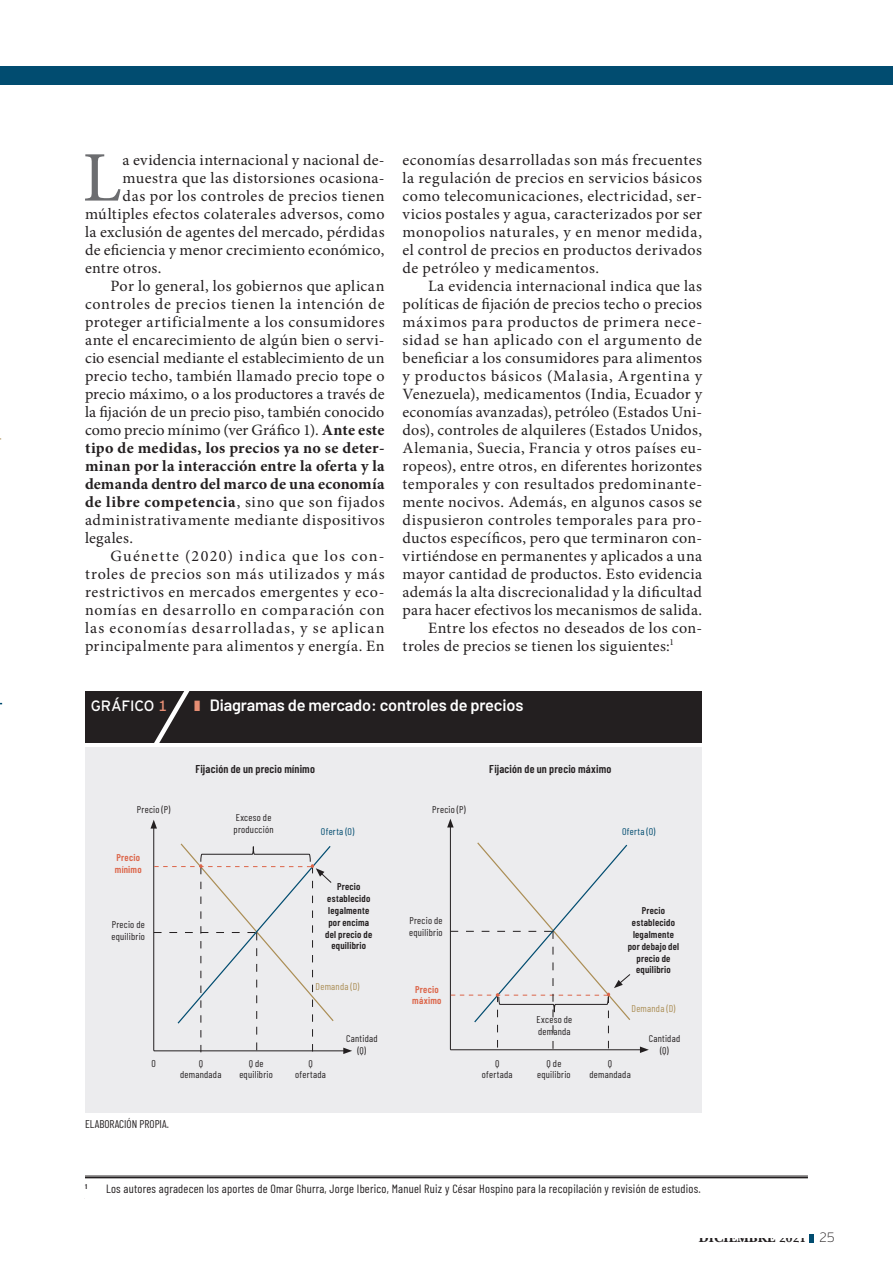
<style>
.page{position:relative;width:893px;height:1276px;background:#fff}
.page>*{position:absolute;margin:0;border:0;box-sizing:border-box;transform-origin:0 0}
.PARRAFO_CAPITULAR{font:71.1px "Minion Pro";color:#6c6d70}
.t1{font:600 16.35px "Barlow";letter-spacing:-.01em;color:#fff}
.CUERPO_INDENTADO{font:15.75px/18px "Minion Pro";letter-spacing:.025em;color:#231f20;text-align:justify}
.PARRAFO_CAPITULAR-2{font:15.75px "Minion Pro";letter-spacing:.02em;color:#231f20}
.t2{font:15px "Interstate Mono";letter-spacing:-.01em;color:#fff}
.t3{font:13.5px "New Baskerville Bold SC";color:#231f20}
.PIE{font:12px "Barlow Condensed";letter-spacing:.02em;color:#231f20}
.t4{font:600 11.4px "Barlow Condensed";letter-spacing:.02em;color:#231f20}
.t5{font:11.25px "Barlow Condensed";color:#231f20}
.t6{font:9.9px "Barlow Condensed";letter-spacing:.025em;color:#231f20}
.t7{font:600 9.9px/11.9px "Barlow Condensed";letter-spacing:.025em;color:#231f20;text-align:center}
.t8{font:600 9.9px "Barlow Condensed";letter-spacing:.025em;color:#dc6549}
.t9{font:9.9px "Barlow Condensed";letter-spacing:.025em;color:#ab8e55}
.t10{font:9.9px "Barlow Condensed";letter-spacing:.035em;color:#014c70}
.PIE-2{font:700 condensed 7.05px "Interstate";color:#231f20}
.s1{font-weight:700}
.s2{color:#e68e74}
.s3{font-family:"Baskerville";font-weight:600}
.s4{font-family:"Interstate";font-weight:200}
</style>
<div class="page">
<svg style="left:809px;top:1234px;width:4px;height:8px"></svg>
<hr style="left:85px;top:1176px;width:723px;height:2px;background:#231f20">
<hr style="left:85px;top:1175px;width:723px;height:1px;background:#231f20">
<div style="left:0;top:67px;width:893px;height:18px;background:#014c70"></div>
<div style="left:85px;top:692px;width:617px;height:51px;background:#231f20"></div>
<div style="left:85px;top:746px;width:617px;height:366px;background:#ececee"></div>
<hr style="left:153px;top:826px;width:1px;height:224px;background:#231f20">
<hr style="left:154px;top:1050px;width:192px;height:1px;background:#231f20">
<svg style="left:151px;top:820px;width:6px;height:8px"></svg>
<svg style="left:343px;top:1047px;width:9px;height:7px"></svg>
<hr style="left:450px;top:825px;width:1px;height:224px;background:#231f20">
<hr style="left:450px;top:1049px;width:192px;height:1px;background:#231f20">
<svg style="left:447px;top:818px;width:7px;height:9px"></svg>
<svg style="left:640px;top:1046px;width:9px;height:7px"></svg>
<svg style="left:154px;top:842px;width:181px;height:210px"></svg>
<svg style="left:450px;top:841px;width:181px;height:207px"></svg>
<svg style="left:154px;top:692px;width:35px;height:51px"></svg>
<p class="PARRAFO_CAPITULAR" style="left:82px;top:130px;width:41px">L</p>
<p class="PARRAFO_CAPITULAR-2" style="left:123px;top:149px;width:263px">a evidencia internacional y nacional de-</p>
<p class="PARRAFO_CAPITULAR-2" style="left:123px;top:167px;width:263px">muestra que las distorsiones ocasiona-</p>
<p class="PARRAFO_CAPITULAR-2" style="left:123px;top:185px;width:263px">das por los controles de precios tienen</p>
<p class="PARRAFO_CAPITULAR-2" style="left:85px;top:203px;width:301px">múltiples efectos colaterales adversos, como</p>
<p class="PARRAFO_CAPITULAR-2" style="left:85px;top:221px;width:301px">la exclusión de agentes del mercado, pérdidas</p>
<p class="PARRAFO_CAPITULAR-2" style="left:85px;top:239px;width:301px">de eficiencia y menor crecimiento económico,</p>
<p class="PARRAFO_CAPITULAR-2" style="left:85px;top:257px;width:78px">entre otros.</p>
<p class="CUERPO_INDENTADO" style="left:85px;top:277px;width:301px;text-indent:26px">Por lo general, los gobiernos que aplican controles de precios tienen la intención de proteger artificialmente a los consumidores ante el encarecimiento de algún bien o servi&shy;cio esencial mediante el establecimiento de un precio techo, también llamado precio tope o precio máximo, o a los productores a través de la fijación de un precio piso, también conocido como precio mínimo (ver Gráfico 1). <span class="s1">Ante este tipo de medidas, los precios ya no se deter&shy;minan por la interacción entre la oferta y la demanda dentro del marco de una economía de libre competencia</span>, sino que son fijados administrativamente mediante dispositivos legales.</p>
<p class="CUERPO_INDENTADO" style="left:85px;top:547px;width:301px;text-indent:26px">Guénette (2020) indica que los con&shy;troles de precios son más utilizados y más restrictivos en mercados emergentes y eco&shy;nomías en desarrollo en comparación con las economías desarrolladas, y se aplican principalmente para alimentos y energía. En</p>
<p class="CUERPO_INDENTADO" style="left:403px;top:151px;width:301px">economías desarrolladas son más frecuentes la regulación de precios en servicios básicos como telecomunicaciones, electricidad, ser&shy;vicios postales y agua, caracterizados por ser monopolios naturales, y en menor medida, el control de precios en productos derivados de petróleo y medicamentos.</p>
<p class="CUERPO_INDENTADO" style="left:403px;top:277px;width:301px;text-indent:26px">La evidencia internacional indica que las políticas de fijación de precios techo o precios máximos para productos de primera nece&shy;sidad se han aplicado con el argumento de beneficiar a los consumidores para alimentos y productos básicos (Malasia, Argentina y Venezuela), medicamentos (India, Ecuador y economías avanzadas), petróleo (Estados Uni&shy;dos), controles de alquileres (Estados Unidos, Alemania, Suecia, Francia y otros países eu&shy;ropeos), entre otros, en diferentes horizontes temporales y con resultados predominante&shy;mente nocivos. Además, en algunos casos se dispusieron controles temporales para pro&shy;ductos específicos, pero que terminaron con&shy;virtiéndose en permanentes y aplicados a una mayor cantidad de productos. Esto evidencia además la alta discrecionalidad y la dificultad para hacer efectivos los mecanismos de salida.</p>
<p class="CUERPO_INDENTADO" style="left:403px;top:619px;width:301px;text-indent:26px">Entre los efectos no deseados de los con&shy;troles de precios se tienen los siguientes:<sup>1</sup></p>
<p class="t2" style="left:91px;top:697px;width:78px">GRÁFICO <span class="s2">1</span></p>
<p class="t1" style="left:210px;top:693px;width:315px">Diagramas de mercado: controles de precios</p>
<p class="t6" style="left:137px;top:802px;width:35px">Precio (P)</p>
<p class="t8" style="left:117px;top:850px;width:25px">Precio</p>
<p class="t8" style="left:115px;top:862px;width:28px">mínimo</p>
<p class="t6" style="left:112px;top:917px;width:35px">Precio de</p>
<p class="t6" style="left:111px;top:929px;width:35px">equilibrio</p>
<p class="t4" style="left:195px;top:761px;width:121px">Fijación de un precio mínimo</p>
<p class="t4" style="left:489px;top:761px;width:124px">Fijación de un precio máximo</p>
<p class="t6" style="left:236px;top:811px;width:37px">Exceso de</p>
<p class="t6" style="left:234px;top:822px;width:41px">producción</p>
<p class="t10" style="left:321px;top:824px;width:35px">Oferta (O)</p>
<p class="t6" style="left:432px;top:802px;width:35px">Precio (P)</p>
<p class="t10" style="left:622px;top:824px;width:35px">Oferta (O)</p>
<p class="t7" style="left:337px;top:880px;width:25px">Precio</p>
<p class="t7" style="left:325px;top:892px;width:48px">establecido legalmente por encima del precio de equilibrio</p>
<p class="t9" style="left:316px;top:979px;width:45px">Demanda (D)</p>
<p class="t6" style="left:346px;top:1031px;width:33px">Cantidad</p>
<p class="t6" style="left:357px;top:1043px;width:10px">(Q)</p>
<p class="t6" style="left:409px;top:913px;width:35px">Precio de</p>
<p class="t6" style="left:409px;top:925px;width:35px">equilibrio</p>
<p class="t8" style="left:415px;top:982px;width:25px">Precio</p>
<p class="t8" style="left:412px;top:993px;width:31px">máximo</p>
<p class="t6" style="left:537px;top:1012px;width:37px">Exceso de</p>
<p class="t6" style="left:538px;top:1024px;width:34px">demanda</p>
<p class="t7" style="left:642px;top:904px;width:25px">Precio</p>
<p class="t7" style="left:628px;top:916px;width:53px">establecido legalmente por debajo del precio de</p>
<p class="t7" style="left:636px;top:963px;width:36px">equilibrio</p>
<p class="t9" style="left:631px;top:1001px;width:45px">Demanda (D)</p>
<p class="t6" style="left:649px;top:1031px;width:33px">Cantidad</p>
<p class="t6" style="left:660px;top:1043px;width:10px">(Q)</p>
<p class="t6" style="left:151px;top:1056px;width:6px">0</p>
<p class="t6" style="left:199px;top:1056px;width:6px">Q</p>
<p class="t6" style="left:180px;top:1067px;width:43px">demandada</p>
<p class="t5" style="left:85px;top:1115px;width:85px">ELABORACIÓN PROPIA.</p>
<p class="t6" style="left:249px;top:1056px;width:16px">Q de</p>
<p class="t6" style="left:239px;top:1067px;width:35px">equilibrio</p>
<p class="t6" style="left:308px;top:1056px;width:6px">Q</p>
<p class="t6" style="left:295px;top:1067px;width:32px">ofertada</p>
<p class="t6" style="left:495px;top:1056px;width:6px">Q</p>
<p class="t6" style="left:482px;top:1067px;width:32px">ofertada</p>
<p class="t6" style="left:547px;top:1056px;width:16px">Q de</p>
<p class="t6" style="left:537px;top:1067px;width:35px">equilibrio</p>
<p class="t6" style="left:608px;top:1056px;width:6px">Q</p>
<p class="t6" style="left:589px;top:1067px;width:43px">demandada</p>
<p class="PIE-2" style="left:85px;top:1182px;width:4px">1</p>
<p class="PIE" style="left:106px;top:1180px;width:596px">Los autores agradecen los aportes de Omar Ghurra, Jorge Iberico, Manuel Ruiz y César Hospino para la recopilación y revisión de estudios.</p>
<p class="t3" style="left:699px;top:1230px;width:137px">DICIEMBRE <span class="s3">2021</span> <span class="s4">25</span></p>
</div>
